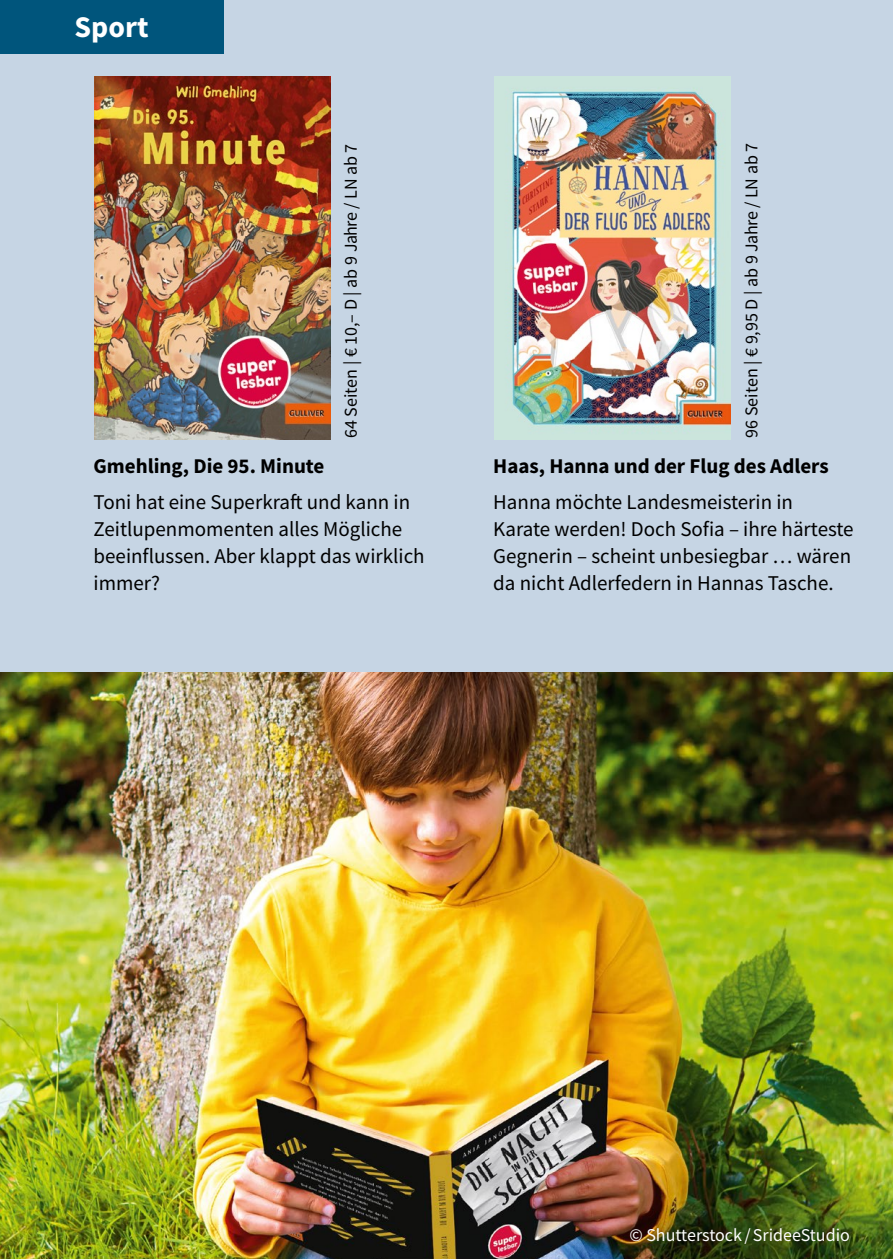
<style>
.page{position:relative;width:893px;height:1259px;background:#c6d5e4}
.page>*{position:absolute;margin:0;border:0;box-sizing:border-box;transform-origin:0 0}
.t1{font:700 30px "Source Sans Pro";color:#fff}
.t2{font:21px/27px "Source Sans Pro";color:#000}
.t3{font:700 21px "Source Sans Pro";color:#000}
.t4{font:18px "Source Sans Pro";color:#000}
.t5{font:18px "Source Sans Pro";color:#fff}
</style>
<div class="page">
<div style="left:0;top:0;width:223px;height:53px;background:#00557c"></div>
<img style="left:0;top:672px;width:893px;height:587px">
<img style="left:95px;top:77px;width:236px;height:363px">
<img style="left:494px;top:77px;width:236px;height:363px">
<h1 class="t1" style="left:75px;top:7px;width:75px">Sport</h1>
<p class="t4" style="left:339px;top:438px;width:296px;rotate:-90deg">64 Seiten | € 10,– D | ab 9 Jahre / LN ab 7</p>
<p class="t4" style="left:740px;top:438px;width:296px;rotate:-90deg">96 Seiten | € 9,95 D | ab 9 Jahre / LN ab 7</p>
<p class="t3" style="left:94px;top:451px;width:232px">Gmehling, Die 95. Minute</p>
<p class="t2" style="left:94px;top:488px;width:333px">Toni hat eine Superkraft und kann in<br>Zeitlupenmomenten alles Mögliche beeinflussen. Aber klappt das wirklich immer?</p>
<p class="t3" style="left:493px;top:451px;width:337px">Haas, Hanna und der Flug des Adlers</p>
<p class="t2" style="left:493px;top:488px;width:362px">Hanna möchte Landesmeisterin in Karate werden! Doch Sofia – ihre härteste Gegnerin – scheint unbesiegbar … wären da nicht Adlerfedern in Hannas Tasche.</p>
<p class="t5" style="left:629px;top:1223px;width:222px">© Shutterstock /SrideeStudio</p>
</div>
